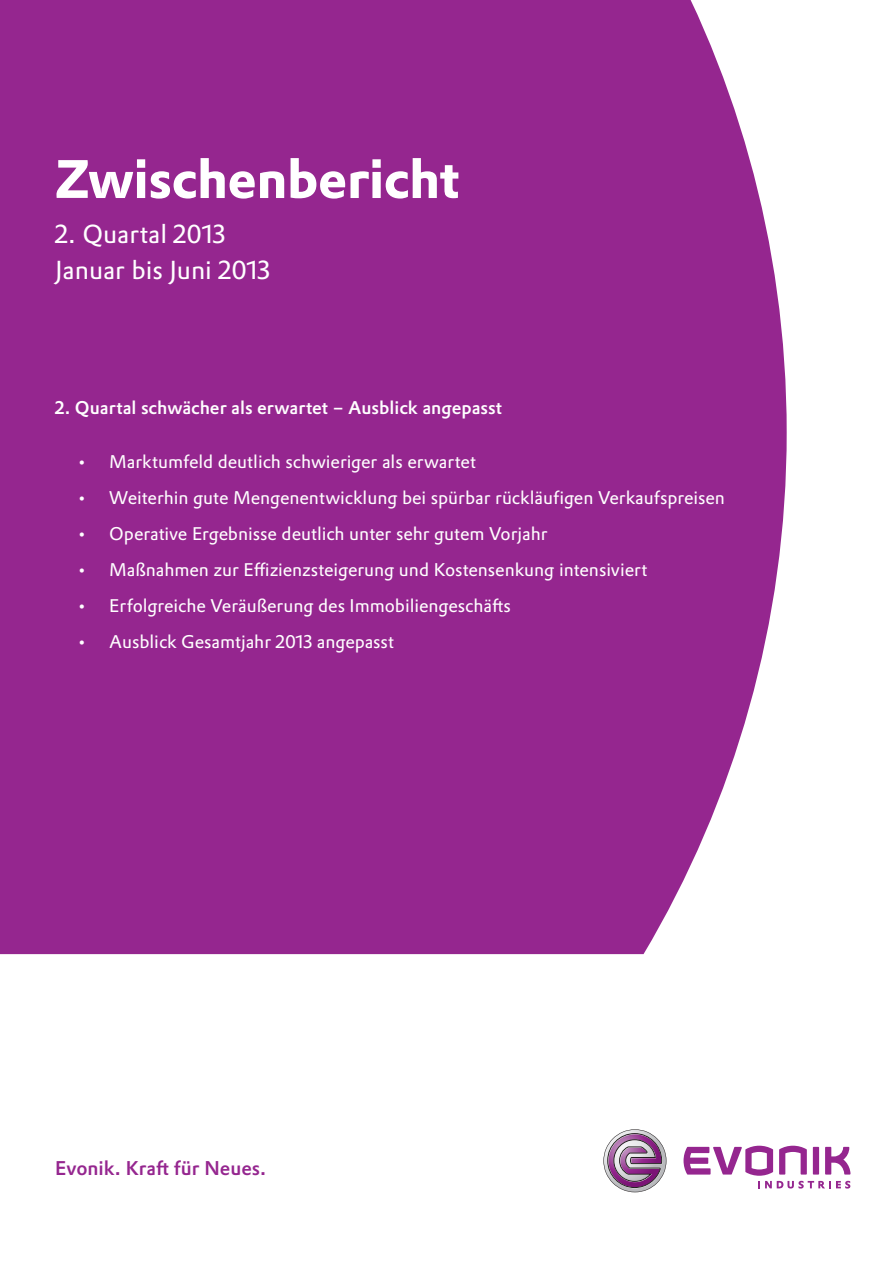
<style>
.page{position:relative;width:893px;height:1263px;background:#fff}
.page>*{position:absolute;margin:0;border:0;box-sizing:border-box;transform-origin:0 0}
.t1{font:700 53.25px "Evonik Prokyon";letter-spacing:-.01em;color:#fff}
.t2{font:25.5px/36px "Evonik Prokyon";color:#fff}
.t3{font:500 19.5px "Evonik Prokyon";color:#95268f}
.t4{font:18px "Evonik Prokyon";color:#fff}
.t5{font:500 18px "Evonik Prokyon";color:#fff}
</style>
<div class="page">
<div style="left:0;top:0;width:787px;height:954px;background:#95268f"></div>
<svg style="left:603px;top:1129px;width:63px;height:63px"></svg>
<svg style="left:683px;top:1146px;width:167px;height:42px"></svg>
<h1 class="t1" style="left:55px;top:136px;width:406px">Zwischenbericht</h1>
<h2 class="t2" style="left:55px;top:215px;width:216px">2. Quartal 2013<br>Januar bis Juni 2013</h2>
<p class="t5" style="left:55px;top:393px;width:448px">2. Quartal schwächer als erwartet − Ausblick angepasst</p>
<p class="t4" style="left:77px;top:448px;width:401px">• Marktumfeld deutlich schwieriger als erwartet</p>
<p class="t4" style="left:77px;top:484px;width:650px">• Weiterhin gute Mengenentwicklung bei spürbar rückläufigen Verkaufspreisen</p>
<p class="t4" style="left:77px;top:520px;width:473px">• Operative Ergebnisse deutlich unter sehr gutem Vorjahr</p>
<p class="t4" style="left:77px;top:556px;width:572px">• Maßnahmen zur Effizienzsteigerung und Kostensenkung intensiviert</p>
<p class="t4" style="left:77px;top:592px;width:436px">• Erfolgreiche Veräußerung des Immobiliengeschäfts</p>
<p class="t4" style="left:77px;top:628px;width:319px">• Ausblick Gesamtjahr 2013 angepasst</p>
<p class="t3" style="left:55px;top:1152px;width:212px">Evonik. Kraft für Neues.</p>
</div>
